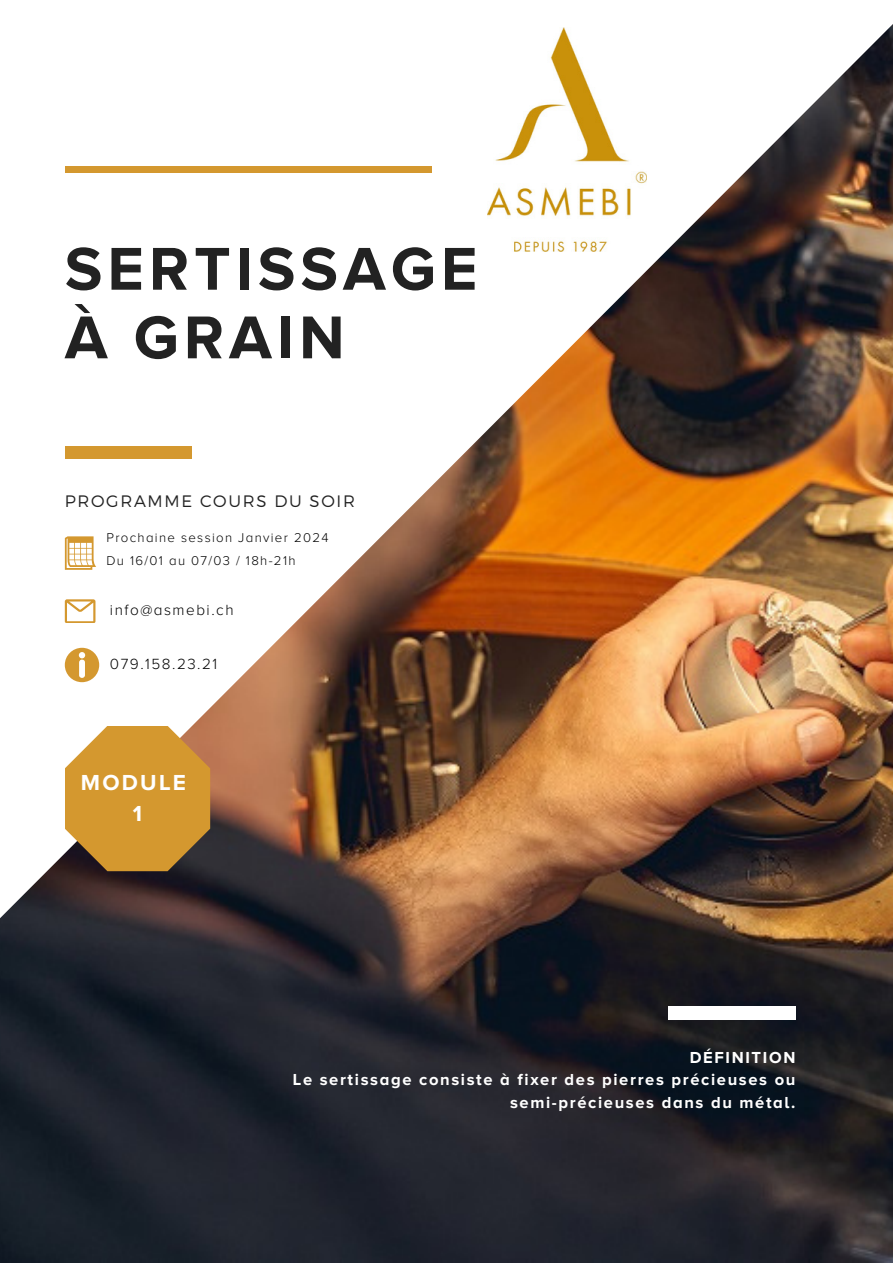
<style>
.page{position:relative;width:893px;height:1264px;background:#fff}
.page>*{position:absolute;margin:0;border:0;box-sizing:border-box;transform-origin:0 0}
.t1{font:700 62.55px "Proxima Nova";letter-spacing:.08em;color:#222}
.t2{font:700 22.5px "Proxima Nova A";letter-spacing:.1em;color:#fff}
.t3{font:700 16.5px/22.5px "Proxima Nova A";letter-spacing:.1em;color:#fff;text-align:right}
.t4{font:300 16.5px "Montserrat";letter-spacing:.1em;color:#222}
.t5{font:300 15.3px "Proxima Nova A";letter-spacing:.1em;color:#000}
.t6{font:300 13.2px "Proxima Nova A";letter-spacing:.1em;color:#000}
</style>
<div class="page">
<img style="left:0;top:25px;width:892px;height:1237px">
<div style="left:65px;top:166px;width:366px;height:6px;background:#d4982f"></div>
<img style="left:487px;top:27px;width:159px;height:224px">
<div style="left:65px;top:446px;width:127px;height:13px;background:#d4982f"></div>
<svg style="left:65px;top:536px;width:31px;height:34px"></svg>
<svg style="left:65px;top:599px;width:30px;height:24px"></svg>
<svg style="left:65px;top:647px;width:34px;height:35px"></svg>
<svg style="left:65px;top:725px;width:145px;height:146px;background:#c9953d"></svg>
<p class="t1" style="left:65px;top:232px;width:414px">SERTISSAGE</p>
<p class="t1" style="left:65px;top:301px;width:281px">À GRAIN</p>
<p class="t4" style="left:65px;top:490px;width:291px">PROGRAMME COURS DU SOIR</p>
<p class="t6" style="left:106px;top:530px;width:223px">Prochaine session Janvier 2024</p>
<p class="t6" style="left:106px;top:552px;width:190px">Du 16/01 au 07/03 / 18h-21h</p>
<p class="t5" style="left:110px;top:601px;width:125px">info@asmebi.ch</p>
<p class="t5" style="left:110px;top:654px;width:109px">079.158.23.21</p>
<p class="t2" style="left:81px;top:769px;width:107px">MODULE</p>
<p class="t2" style="left:133px;top:800px;width:11px">1</p>
<p class="t3" style="left:689px;top:1046px;width:107px">DÉFINITION</p>
<p class="t3" style="left:293px;top:1068px;width:504px">Le sertissage consiste à fixer des pierres précieuses ou semi-précieuses dans du métal.</p>
</div>
